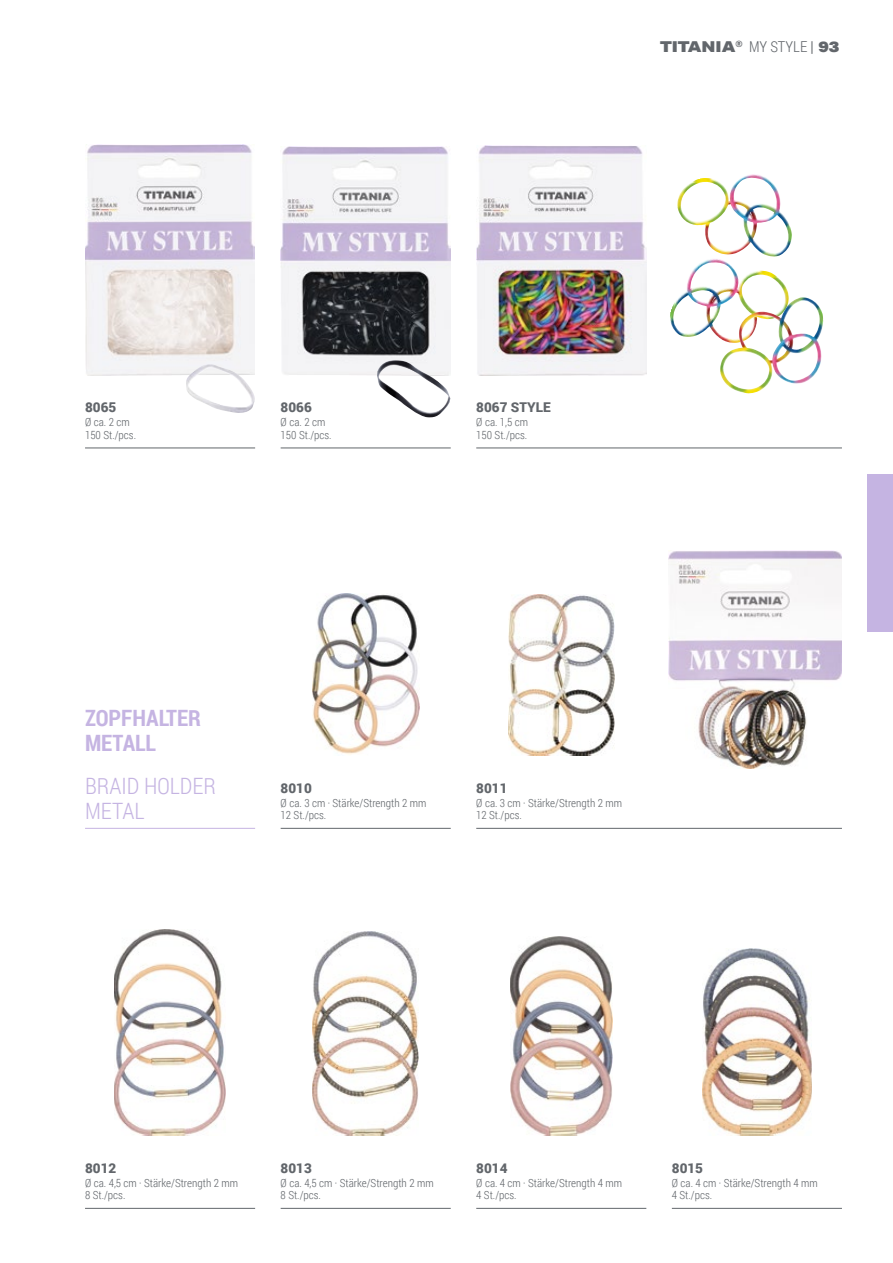
<style>
.page{position:relative;width:893px;height:1263px;background:#fff}
.page>*{position:absolute;margin:0;border:0;box-sizing:border-box;transform-origin:0 0}
.t1{font:700 22.5px/25.5px "Roboto Condensed";color:#c5b4e2}
.t2{font:300 22.5px/25.5px "Roboto Condensed";color:#c5b4e2}
.t3{font:900 15px "Aktiv Grotesk Ex";color:#62666b}
.t4{font:900 13.5px "Roboto";color:#62666b}
.t5{font:300 11.25px/12.8px "Roboto Condensed";color:#62666b}
.s1{font-family:"Roboto Condensed";font-weight:300}
.s2{font-family:"Roboto Condensed";font-weight:400}
</style>
<div class="page">
<div style="left:867px;top:474px;width:26px;height:157px;background:#c5b4e2"></div>
<img style="left:476px;top:146px;width:170px;height:229px">
<img style="left:677px;top:174px;width:115px;height:83px">
<img style="left:670px;top:259px;width:119px;height:79px">
<img style="left:720px;top:297px;width:103px;height:97px">
<img style="left:85px;top:145px;width:169px;height:230px">
<img style="left:281px;top:147px;width:170px;height:228px">
<img style="left:186px;top:364px;width:69px;height:49px">
<img style="left:376px;top:360px;width:75px;height:58px">
<img style="left:312px;top:594px;width:107px;height:161px">
<img style="left:508px;top:594px;width:107px;height:162px">
<img style="left:669px;top:550px;width:173px;height:218px">
<img style="left:114px;top:930px;width:112px;height:206px">
<img style="left:313px;top:931px;width:106px;height:205px">
<img style="left:510px;top:936px;width:102px;height:200px">
<img style="left:702px;top:948px;width:110px;height:188px">
<hr style="left:85px;top:1208px;width:170px;height:1px;background:#62666b">
<hr style="left:476px;top:1208px;width:170px;height:1px;background:#62666b">
<hr style="left:281px;top:1208px;width:170px;height:1px;background:#62666b">
<hr style="left:672px;top:1208px;width:170px;height:1px;background:#62666b">
<hr style="left:281px;top:828px;width:170px;height:1px;background:#62666b">
<hr style="left:476px;top:828px;width:366px;height:1px;background:#62666b">
<hr style="left:85px;top:828px;width:170px;height:1px;background:#c5b4e2">
<hr style="left:476px;top:448px;width:366px;height:1px;background:#62666b">
<hr style="left:281px;top:448px;width:170px;height:1px;background:#62666b">
<hr style="left:85px;top:448px;width:170px;height:1px;background:#62666b">
<h2 class="t3" style="left:660px;top:37px;width:181px">TITANIA<sup>®</sup> <span class="s1">MY STYLE</span> <span class="s2">|</span> 93</h2>
<p class="t4" style="left:85px;top:398px;width:33px">8065</p>
<p class="t5" style="left:85px;top:416px;width:53px">Ø ca. 2 cm<br>150 St./pcs.</p>
<p class="t4" style="left:281px;top:398px;width:33px">8066</p>
<p class="t5" style="left:281px;top:416px;width:53px">Ø ca. 2 cm<br>150 St./pcs.</p>
<p class="t4" style="left:476px;top:398px;width:76px">8067 STYLE</p>
<p class="t5" style="left:476px;top:416px;width:53px">Ø ca. 1,5 cm<br>150 St./pcs.</p>
<h1 class="t1" style="left:85px;top:704px;width:117px">ZOPFHALTER<br>METALL</h1>
<h1 class="t2" style="left:85px;top:772px;width:132px">BRAID HOLDER<br>METAL</h1>
<p class="t4" style="left:281px;top:778px;width:33px">8010</p>
<p class="t5" style="left:281px;top:796px;width:147px">Ø ca. 3 cm · Stärke/Strength 2 mm<br>12 St./pcs.</p>
<p class="t4" style="left:476px;top:778px;width:33px">8011</p>
<p class="t5" style="left:476px;top:796px;width:147px">Ø ca. 3 cm · Stärke/Strength 2 mm<br>12 St./pcs.</p>
<p class="t4" style="left:85px;top:1158px;width:33px">8012</p>
<p class="t5" style="left:85px;top:1176px;width:155px">Ø ca. 4,5 cm · Stärke/Strength 2 mm<br>8 St./pcs.</p>
<p class="t4" style="left:281px;top:1158px;width:33px">8013</p>
<p class="t5" style="left:281px;top:1176px;width:155px">Ø ca. 4,5 cm · Stärke/Strength 2 mm<br>8 St./pcs.</p>
<p class="t4" style="left:476px;top:1158px;width:33px">8014</p>
<p class="t5" style="left:476px;top:1176px;width:147px">Ø ca. 4 cm · Stärke/Strength 4 mm<br>4 St./pcs.</p>
<p class="t4" style="left:672px;top:1158px;width:33px">8015</p>
<p class="t5" style="left:672px;top:1176px;width:147px">Ø ca. 4 cm · Stärke/Strength 4 mm<br>4 St./pcs.</p>
</div>
